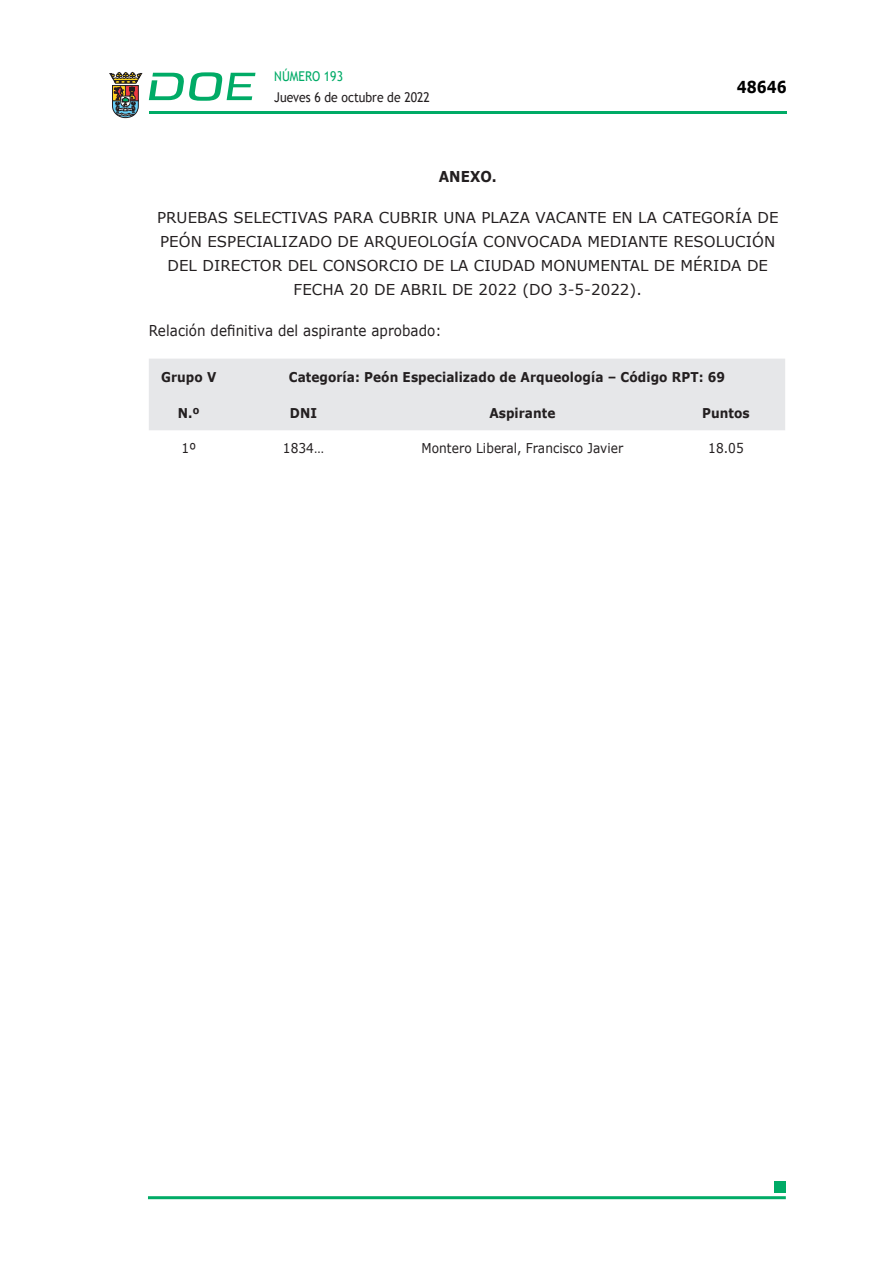
<style>
.page{position:relative;width:893px;height:1263px;background:#fff}
.page>*{position:absolute;margin:0;border:0;box-sizing:border-box;transform-origin:0 0}
.t1{font:700 16.5px "Verdana";color:#000;scale:.85 1}
.CUERPO_DE_TEXTO{font:15px/24px "Verdana";letter-spacing:.005em;color:#231f20;text-align:center}
.CUERPO_DE_TEXTO-2{font:15px "Verdana";letter-spacing:.005em;color:#231f20;scale:.9 1}
.CUERPO_DE_TEXTO-3{font:700 15px "Verdana";letter-spacing:.005em;color:#231f20;scale:.9 1}
.TABLATITULO{font:700 13.5px "Verdana";letter-spacing:.005em;color:#231f20;scale:.9 1}
.CUERPO_DE_TEXTO-4{font:13.5px "Verdana";letter-spacing:.005em;color:#231f20;scale:.9 1}
.t2{font:13.5px "Trebuchet MS";color:#231f20;scale:.9 1}
.CUERPO_DE_TEXTO-5{font:700 13.5px "Verdana";letter-spacing:.005em;color:#231f20;scale:.9 1}
.t3{font:13.5px "Trebuchet MS";color:#00ab67;scale:.9 1}
</style>
<div class="page">
<hr style="left:149px;top:111px;width:638px;height:3px;background:#00ab66">
<svg style="left:109px;top:72px;width:33px;height:46px"></svg>
<svg style="left:149px;top:72px;width:106px;height:29px"></svg>
<hr style="left:148px;top:1196px;width:638px;height:3px;background:#00ab66">
<div style="left:775px;top:1181px;width:11px;height:11px;background:#00ab66"></div>
<div style="left:149px;top:359px;width:636px;height:71px;background:#e6e7e9"></div>
<p class="t3" style="left:274px;top:67px;width:78px">NÚMERO 193</p>
<p class="t2" style="left:274px;top:88px;width:174px">Jueves 6 de octubre de 2022</p>
<p class="t1" style="left:737px;top:75px;width:60px">48646</p>
<p class="CUERPO_DE_TEXTO-3" style="left:439px;top:165px;width:66px">ANEXO.</p>
<p class="CUERPO_DE_TEXTO" style="left:157px;top:205px;width:623px">PRUEBAS SELECTIVAS PARA CUBRIR UNA PLAZA VACANTE EN LA CATEGORÍA DE PEÓN ESPECIALIZADO DE ARQUEOLOGÍA CONVOCADA MEDIANTE RESOLUCIÓN DEL DIRECTOR DEL CONSORCIO DE LA CIUDAD MONUMENTAL DE MÉRIDA DE FECHA 20 DE ABRIL DE 2022 (DO 3-5-2022).</p>
<p class="CUERPO_DE_TEXTO-2" style="left:149px;top:320px;width:327px">Relación definitiva del aspirante aprobado:</p>
<p class="TABLATITULO" style="left:161px;top:367px;width:63px">Grupo V</p>
<p class="TABLATITULO" style="left:289px;top:367px;width:486px">Categoría: Peón Especializado de Arqueología – Código RPT: 69</p>
<p class="CUERPO_DE_TEXTO-5" style="left:178px;top:403px;width:26px">N.º</p>
<p class="CUERPO_DE_TEXTO-5" style="left:290px;top:403px;width:32px">DNI</p>
<p class="CUERPO_DE_TEXTO-5" style="left:489px;top:403px;width:75px">Aspirante</p>
<p class="CUERPO_DE_TEXTO-5" style="left:702px;top:403px;width:54px">Puntos</p>
<p class="CUERPO_DE_TEXTO-4" style="left:182px;top:439px;width:18px">1º</p>
<p class="CUERPO_DE_TEXTO-4" style="left:283px;top:439px;width:47px">1834…</p>
<p class="CUERPO_DE_TEXTO-4" style="left:421px;top:439px;width:226px">Montero Liberal, Francisco Javier</p>
<p class="CUERPO_DE_TEXTO-4" style="left:708px;top:439px;width:41px">18.05</p>
</div>
